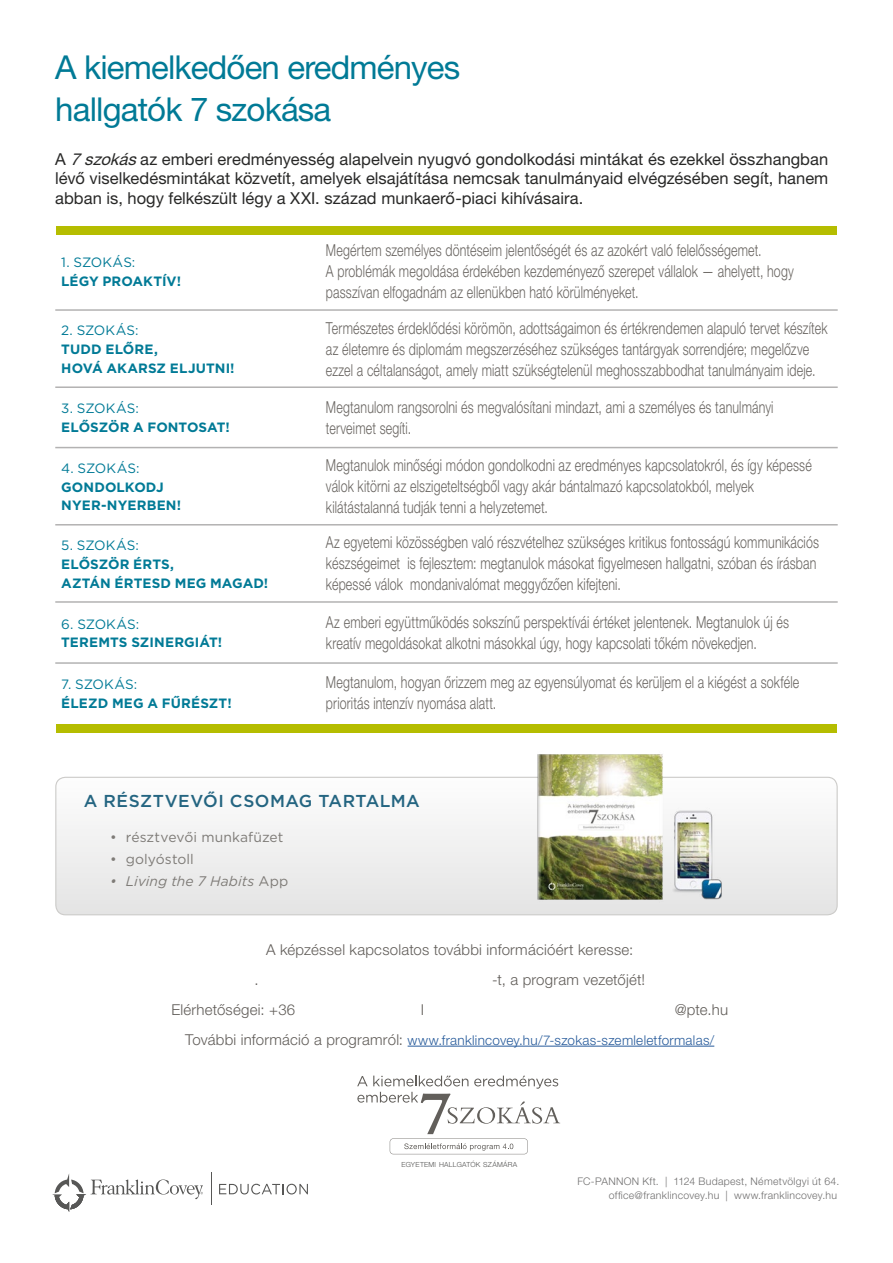
<style>
.page{position:relative;width:893px;height:1263px;background:#fff}
.page>*{position:absolute;margin:0;border:0;box-sizing:border-box;transform-origin:0 0}
.t1{font:33px/42px "Helvetica Neue LT Pro";letter-spacing:-.025em;color:#007a96}
.t2{font:500 17.25px "Gotham";letter-spacing:.025em;color:#246581}
.t3{font:300 16.5px/21px "Helvetica Neue LT Pro";letter-spacing:.015em;color:#686460;scale:.75 1}
.t4{font:16.5px/19.8px "Helvetica Neue LT Pro";color:#282827;text-align:justify}
.t5{font:300 15px "Helvetica Neue LT Pro";letter-spacing:.015em;color:#615d59}
.t6{font:13.8px "Gotham";letter-spacing:.005em;color:#7e7b77}
.t7{font:italic 13.8px "Gotham";letter-spacing:.005em;color:#7e7b77}
.t8{font:700 13.5px/18.8px "Gotham";letter-spacing:.005em;color:#007a96}
.t9{font:300 13.5px "Helvetica Neue LT Pro";letter-spacing:.02em;color:#275b9b}
.t10{font:13.5px "Gotham";letter-spacing:.01em;color:#007a96}
.t11{font:300 10.5px/13.5px "Helvetica Neue LT Pro";letter-spacing:.03em;color:#706f6f;text-align:right}
.t12{font:300 7.05px "Helvetica Neue LT Pro";letter-spacing:.035em;color:#515150}
.s1{font-style:italic}
.s2{font-style:normal}
.s3{font-size:15px;color:#615d59}
</style>
<div class="page">
<hr style="left:55px;top:309px;width:265px;height:2px;background:#b3b2b2">
<hr style="left:320px;top:309px;width:518px;height:2px;background:#b3b2b2">
<hr style="left:55px;top:386px;width:265px;height:2px;background:#b3b2b2">
<hr style="left:320px;top:386px;width:518px;height:2px;background:#b3b2b2">
<hr style="left:55px;top:447px;width:265px;height:1px;background:#b3b2b2">
<hr style="left:320px;top:447px;width:518px;height:1px;background:#b3b2b2">
<hr style="left:55px;top:524px;width:265px;height:1px;background:#b3b2b2">
<hr style="left:320px;top:524px;width:518px;height:1px;background:#b3b2b2">
<hr style="left:55px;top:601px;width:265px;height:2px;background:#b3b2b2">
<hr style="left:320px;top:601px;width:518px;height:2px;background:#b3b2b2">
<hr style="left:55px;top:662px;width:265px;height:2px;background:#b3b2b2">
<hr style="left:320px;top:662px;width:518px;height:2px;background:#b3b2b2">
<svg style="left:219px;top:1184px;width:89px;height:10px"></svg>
<svg style="left:52px;top:1174px;width:151px;height:38px"></svg>
<hr style="left:212px;top:1172px;width:1px;height:33px;background:#575756">
<svg style="left:357px;top:1075px;width:203px;height:79px"></svg>
<hr style="left:408px;top:1046px;width:306px;height:1px;background:#275b9b">
<div style="left:56px;top:724px;width:781px;height:9px;background:#b5bd00"></div>
<div style="left:56px;top:226px;width:781px;height:9px;background:#b5bd00"></div>
<svg style="left:57px;top:777px;width:779px;height:138px"></svg>
<div style="left:55px;top:777px;width:783px;height:138px;border:1px solid #cccbc9;border-radius:10px"></div>
<img style="left:532px;top:754px;width:195px;height:149px">
<h1 class="t1" style="left:55px;top:45px;width:407px">A kiemelkedően eredményes hallgatók 7 szokása</h1>
<p class="t4" style="left:55px;top:148px;width:775px">A <span class="s1">7szokás</span>az emberi eredményesség alapelvein nyugvó gondolkodási mintákat és ezekkel összhangban lévő viselkedésmintákat közvetít, amelyek elsajátítása nemcsak tanulmányaid elvégzésében segít, hanem abban is, hogy felkészült légy a XXI. század munkaerő-piaci kihívásaira.</p>
<p class="t10" style="left:61px;top:254px;width:76px">1. SZOKÁS:</p>
<p class="t8" style="left:61px;top:272px;width:121px">LÉGY PROAKTÍV!</p>
<p class="t3" style="left:326px;top:240px;width:625px">Megértem személyes döntéseim jelentőségét és az azokért való felelősségemet.<br>A problémák megoldása érdekében kezdeményező szerepet vállalok — ahelyett, hogy passzívan elfogadnám az ellenükben ható körülményeket.</p>
<p class="t10" style="left:61px;top:322px;width:79px">2. SZOKÁS:</p>
<p class="t8" style="left:61px;top:340px;width:175px">TUDD ELŐRE,<br>HOVÁ AKARSZ ELJUTNI!</p>
<p class="t3" style="left:326px;top:317px;width:670px">Természetes érdeklődési körömön, adottságaimon és értékrendemen alapuló tervet készítek az életemre és diplomám megszerzéséhez szükséges tantárgyak sorrendjére; megelőzve ezzel a céltalanságot, amely miatt szükségtelenül meghosszabbodhat tanulmányaim ideje.</p>
<p class="t10" style="left:61px;top:400px;width:79px">3. SZOKÁS:</p>
<p class="t8" style="left:61px;top:418px;width:170px">ELŐSZÖR A FONTOSAT!</p>
<p class="t3" style="left:326px;top:396px;width:598px">Megtanulom rangsorolni és megvalósítani mindazt, ami a személyes és tanulmányi terveimet segíti.</p>
<p class="t10" style="left:61px;top:459px;width:80px">4. SZOKÁS:</p>
<p class="t8" style="left:61px;top:477px;width:121px">GONDOLKODJ<br>NYER-NYERBEN!</p>
<p class="t3" style="left:326px;top:454px;width:649px">Megtanulok minőségi módon gondolkodni az eredményes kapcsolatokról, és így képessé válok kitörni az elszigeteltségből vagy akár bántalmazó kapcsolatokból, melyek kilátástalanná tudják tenni a helyzetemet.</p>
<p class="t10" style="left:61px;top:537px;width:79px">5. SZOKÁS:</p>
<p class="t8" style="left:61px;top:554px;width:209px">ELŐSZÖR ÉRTS,<br>AZTÁN ÉRTESD MEG MAGAD!</p>
<p class="t3" style="left:326px;top:531px;width:659px">Az egyetemi közösségben való részvételhez szükséges kritikus fontosságú kommunikációs készségeimet is fejlesztem: megtanulok másokat figyelmesen hallgatni, szóban és írásban képessé válok mondanivalómat meggyőzően kifejteni.</p>
<p class="t10" style="left:61px;top:615px;width:80px">6. SZOKÁS:</p>
<p class="t8" style="left:61px;top:633px;width:162px">TEREMTS SZINERGIÁT!</p>
<p class="t3" style="left:326px;top:611px;width:619px">Az emberi együttműködés sokszínű perspektívái értéket jelentenek. Megtanulok új és kreatív megoldásokat alkotni másokkal úgy, hogy kapcsolati tőkém növekedjen.</p>
<p class="t10" style="left:61px;top:675px;width:77px">7. SZOKÁS:</p>
<p class="t8" style="left:61px;top:693px;width:172px">ÉLEZD MEG A FŰRÉSZT!</p>
<p class="t3" style="left:326px;top:671px;width:632px">Megtanulom, hogyan őrizzem meg az egyensúlyomat és kerüljem el a kiégést a sokféle prioritás intenzív nyomása alatt.</p>
<p class="t2" style="left:84px;top:790px;width:338px">A RÉSZTVEVŐI CSOMAG TARTALMA</p>
<p class="t6" style="left:110px;top:829px;width:175px">• résztvevői munkafüzet</p>
<p class="t6" style="left:110px;top:851px;width:85px">• golyóstoll</p>
<p class="t7" style="left:110px;top:872px;width:180px">• Living the 7 Habits <span class="s2">App</span></p>
<p class="t5" style="left:266px;top:940px;width:369px">A képzéssel kapcsolatos további információért keresse:</p>
<p class="t5" style="left:254px;top:970px;width:6px">.</p>
<p class="t5" style="left:492px;top:970px;width:154px">-t, a program vezetőjét!</p>
<p class="t5" style="left:171px;top:1000px;width:125px">Elérhetőségei: +36</p>
<p class="t5" style="left:421px;top:1000px;width:5px">I</p>
<p class="t5" style="left:675px;top:1000px;width:55px">@pte.hu</p>
<p class="t9" style="left:185px;top:1032px;width:531px"><span class="s3">További információ a programról:</span> www.franklincovey.hu/7-szokas-szemleletformalas/</p>
<p class="t12" style="left:401px;top:1160px;width:117px">EGYETEMI HALLGATÓK SZÁMÁRA</p>
<p class="t11" style="left:577px;top:1174px;width:263px">FC-PANNON Kft. | 1124 Budapest, Németvölgyi út 64. office@franklincovey.hu | www.franklincovey.hu</p>
</div>
